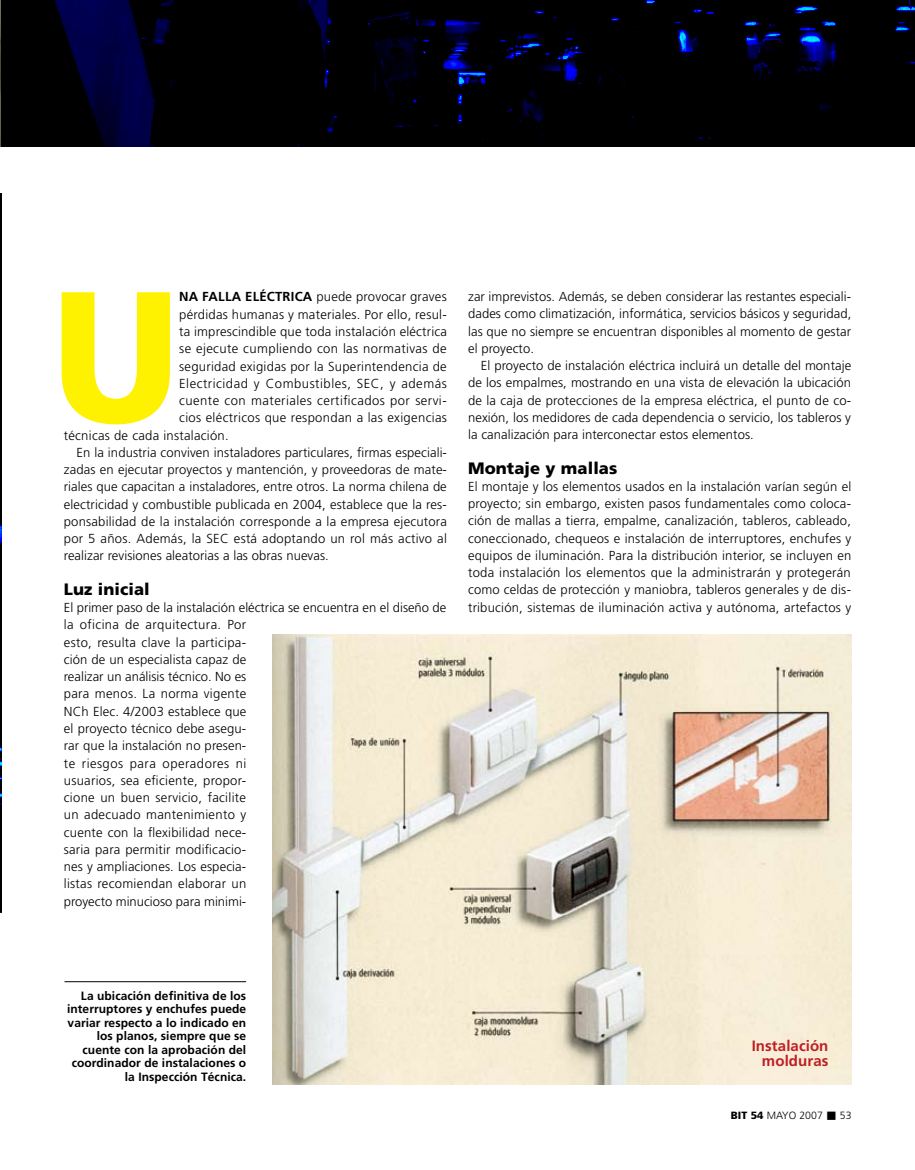
<style>
.page{position:relative;width:915px;height:1170px;background:#fff}
.page>*{position:absolute;margin:0;border:0;box-sizing:border-box;transform-origin:0 0}
.t1{font:900 186px "Frutiger";color:#fff200;scale:.95 1}
.t2{font:900 16.5px "Frutiger";letter-spacing:.005em;color:#000}
.t3{font:700 15px/15px "Frutiger";color:#be1f24;text-align:right}
.t4{font:300 13.05px/17.2px "Frutiger";letter-spacing:.015em;color:#000;text-align:justify}
.t5{font:300 13.05px "Frutiger";letter-spacing:.035em;color:#000}
.t6{font:300 13.05px "Frutiger";letter-spacing:.04em;color:#000}
.t7{font:700 12px/13.5px "Frutiger";letter-spacing:.005em;color:#000;text-align:right}
.t8{font:300 10.5px "Frutiger";letter-spacing:.005em;color:#000}
.s1{font-weight:700}
.s2{font-weight:900}
</style>
<div class="page">
<hr style="left:64px;top:981px;width:182px;height:1px;background:#000">
<hr style="left:0;top:193px;width:1px;height:719px;background:#001b4c">
<svg style="left:1px;top:0;width:913px;height:147px;background:#00010a"></svg>
<img style="left:272px;top:635px;width:579px;height:448px">
<p class="t4" style="left:179px;top:288px;width:269px"><span class="s1">na falla eléctrica</span> puede provocar graves</p>
<p class="t4" style="left:179px;top:305px;width:269px">pérdidas humanas y materiales. Por ello, resul-</p>
<p class="t4" style="left:179px;top:323px;width:269px">ta imprescindible que toda instalación eléctrica</p>
<p class="t4" style="left:179px;top:340px;width:269px">se ejecute cumpliendo con las normativas de</p>
<p class="t4" style="left:179px;top:357px;width:269px">seguridad exigidas por la Superintendencia de</p>
<p class="t6" style="left:179px;top:376px;width:269px">Electricidad y Combustibles, SEC, y además</p>
<p class="t5" style="left:179px;top:393px;width:269px">cuente con materiales certificados por servi-</p>
<p class="t4" style="left:179px;top:409px;width:269px">cios eléctricos que respondan a las exigencias</p>
<p class="t4" style="left:64px;top:426px;width:166px">técnicas de cada instalación.</p>
<p class="t4" style="left:77px;top:443px;width:371px">En la industria conviven instaladores particulares, firmas especiali-</p>
<p class="t4" style="left:64px;top:461px;width:384px">zadas en ejecutar proyectos y mantención, y proveedoras de mate-</p>
<p class="t4" style="left:64px;top:478px;width:384px">riales que capacitan a instaladores, entre otros. La norma chilena de</p>
<p class="t4" style="left:64px;top:495px;width:384px">electricidad y combustible publicada en 2004, establece que la res-</p>
<p class="t4" style="left:64px;top:512px;width:384px">ponsabilidad de la instalación corresponde a la empresa ejecutora</p>
<p class="t4" style="left:64px;top:530px;width:384px">por 5 años. Además, la SEC está adoptando un rol más activo al</p>
<p class="t4" style="left:64px;top:547px;width:266px">realizar revisiones aleatorias a las obras nuevas.</p>
<p class="t2" style="left:64px;top:579px;width:87px">Luz inicial</p>
<p class="t4" style="left:64px;top:599px;width:384px;text-align:left">El primer paso de la instalación eléctrica se encuentra en el diseño de la oficina de arquitectura. Por<br>esto, resulta clave la participa-<br>ción de un especialista capaz de<br>realizar un análisis técnico. No es<br>para menos. La norma vigente<br>NCh Elec. 4/2003 establece que<br>el proyecto técnico debe asegu-<br>rar que la instalación no presen-<br>te riesgos para operadores ni<br>usuarios, sea eficiente, propor-<br>cione un buen servicio, facilite<br>un adecuado mantenimiento y<br>cuente con la flexibilidad nece-<br>saria para permitir modificacio-<br>nes y ampliaciones. Los especia-<br>listas recomiendan elaborar un<br>proyecto minucioso para minimi-</p>
<h1 class="t1" style="left:52px;top:245px;width:136px">U</h1>
<p class="t4" style="left:468px;top:288px;width:384px">zar imprevistos. Además, se deben considerar las restantes especiali&shy;dades como climatización, informática, servicios básicos y seguridad, las que no siempre se encuentran disponibles al momento de gestar el proyecto.</p>
<p class="t4" style="left:468px;top:357px;width:384px;text-indent:13px">El proyecto de instalación eléctrica incluirá un detalle del montaje de los empalmes, mostrando en una vista de elevación la ubicación de la caja de protecciones de la empresa eléctrica, el punto de co&shy;nexión, los medidores de cada dependencia o servicio, los tableros y la canalización para interconectar estos elementos.</p>
<p class="t2" style="left:468px;top:458px;width:151px">Montaje y mallas</p>
<p class="t4" style="left:468px;top:477px;width:384px">El montaje y los elementos usados en la instalación varían según el proyecto; sin embargo, existen pasos fundamentales como coloca&shy;ción de mallas a tierra, empalme, canalización, tableros, cableado, coneccionado, chequeos e instalación de interruptores, enchufes y equipos de iluminación. Para la distribución interior, se incluyen en toda instalación los elementos que la administrarán y protegerán como celdas de protección y maniobra, tableros generales y de dis&shy;tribución, sistemas de iluminación activa y autónoma, artefactos y</p>
<p class="t7" style="left:67px;top:988px;width:181px">La ubicación definitiva de los interruptores y enchufes puede variar respecto a lo indicado en los planos, siempre que se cuente con la aprobación del coordinador de instalaciones o la Inspección Técnica.</p>
<p class="t3" style="left:751px;top:1038px;width:78px">Instalación molduras</p>
<p class="t8" style="left:730px;top:1109px;width:122px"><span class="s2">BIT 54</span> MAYO 2007 ■ 53</p>
</div>
